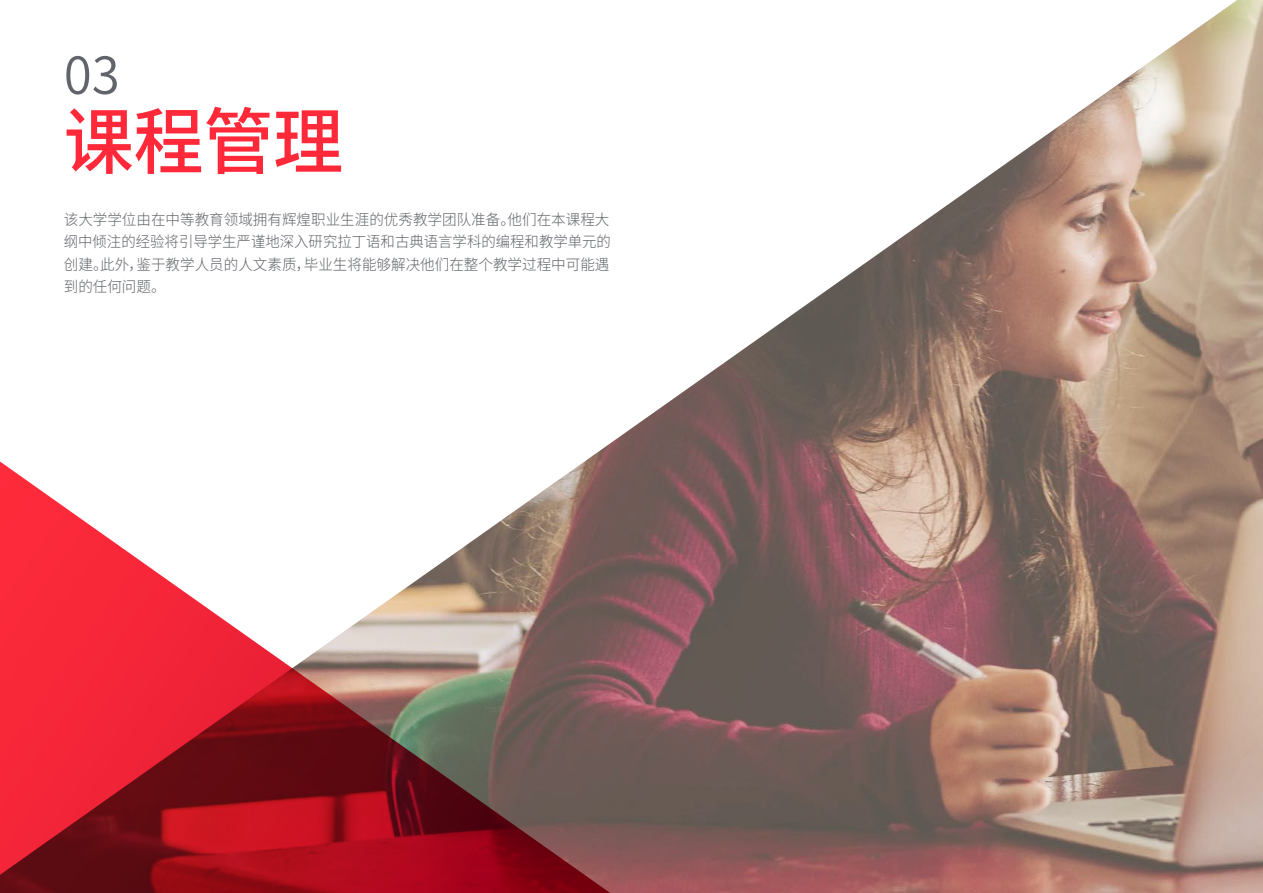
<style>
.page{position:relative;width:1263px;height:893px;background:#fff}
.page>*{position:absolute;margin:0;border:0;box-sizing:border-box;transform-origin:0 0}
.t1{font:500 72px "Source Han Sans CN";color:#ff293a}
.t2{font:52.5px "Source Han Sans CN";color:#61646a}
.t3{font:300 15px/22.5px "Source Han Sans CN";color:#61646a;text-align:justify}
</style>
<div class="page">
<img style="left:606px;top:0;width:657px;height:893px">
<svg style="left:0;top:446px;width:640px;height:447px"></svg>
<h2 class="t2" style="left:64px;top:45px;width:57px">03</h2>
<h1 class="t1" style="left:64px;top:101px;width:281px">课程管理</h1>
<p class="t3" style="left:64px;top:208px;width:549px">该大学学位由在中等教育领域拥有辉煌职业生涯的优秀教学团队准备。他们在本课程大纲中倾注的经验将引导学生严谨地深入研究拉丁语和古典语言学科的编程和教学单元的创建。此外，鉴于教学人员的人文素质，毕业生将能够解决他们在整个教学过程中可能遇到的任何问题。</p>
</div>
